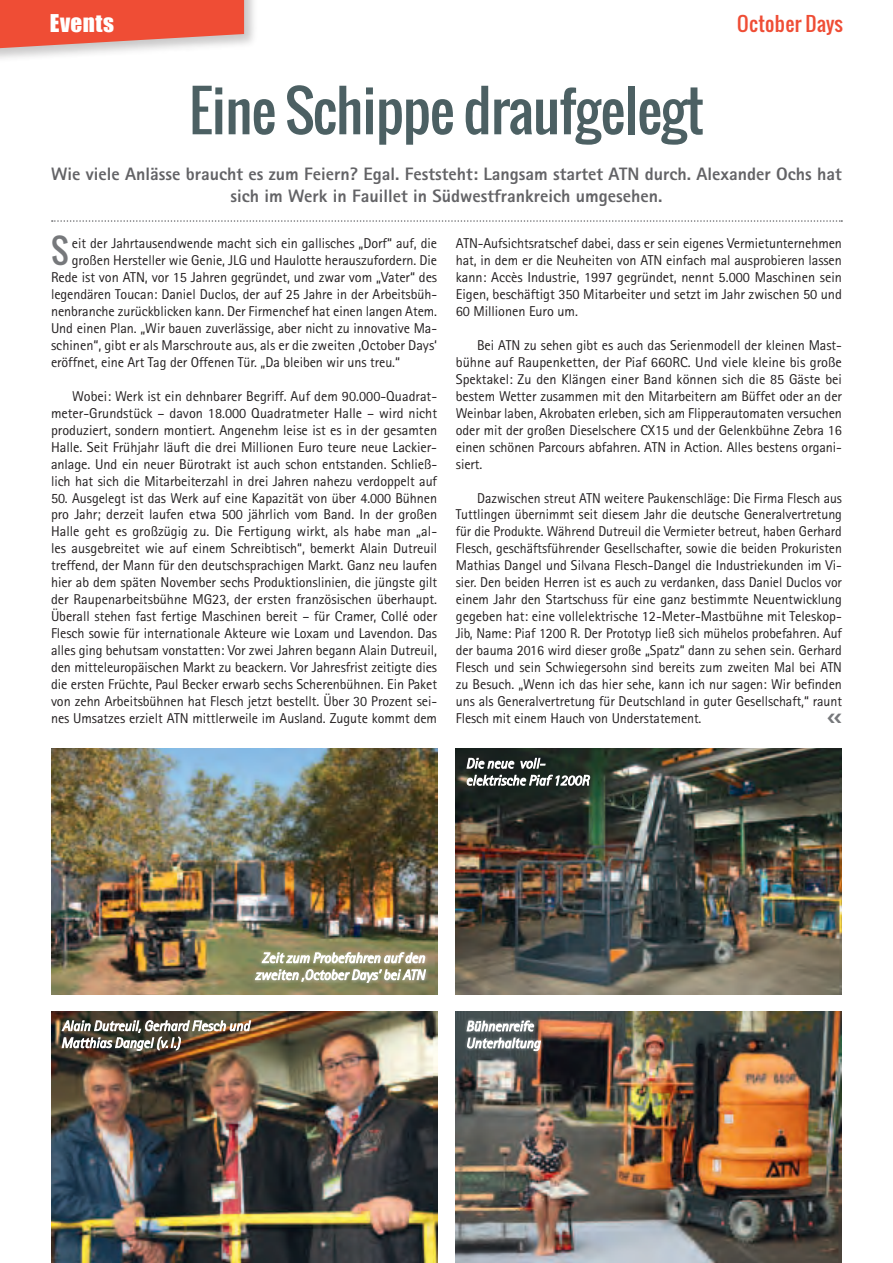
<style>
.page{position:relative;width:893px;height:1263px;background:#fff}
.page>*{position:absolute;margin:0;border:0;box-sizing:border-box;transform-origin:0 0}
.t1{font:55.5px "Oswald";letter-spacing:-.015em;color:#4c6063}
.t2{font:33.6px "Oswald";color:#76787b}
.t3{font:22.5px "Impact";letter-spacing:.02em;color:#fff}
.t4{font:19.5px "Oswald";letter-spacing:.02em;color:#ef4d35}
.t5{font:800 18px/21.6px "Rotis Sans Serif";color:#636366}
.t6{font:14.25px/17px "Rotis Sans Serif";letter-spacing:-.005em;color:#231f20;text-align:justify}
</style>
<div class="page">
<div style="left:0;top:0;width:258px;height:63px;background:#231f20;opacity:.25"></div>
<svg style="left:0;top:0;width:244px;height:49px;background:#eb634f"></svg>
<svg style="left:52px;top:220px;width:790px;height:2px"></svg>
<img style="left:51px;top:1011px;width:386px;height:252px">
<img style="left:51px;top:748px;width:386px;height:246px">
<div style="left:246px;top:949px;width:184px;height:40px;background:#fff;opacity:.8"></div>
<div style="left:247px;top:962px;width:185px;height:27px;background:#231f20;opacity:.25"></div>
<svg style="left:255px;top:952px;width:171px;height:34px"></svg>
<img style="left:456px;top:1011px;width:386px;height:252px">
<div style="left:463px;top:1017px;width:81px;height:37px;background:#fff;opacity:.8"></div>
<svg style="left:467px;top:1038px;width:74px;height:13px"></svg>
<svg style="left:467px;top:1021px;width:67px;height:10px"></svg>
<img style="left:456px;top:748px;width:386px;height:246px">
<div style="left:463px;top:754px;width:130px;height:35px;background:#231f20;opacity:.8"></div>
<svg style="left:467px;top:775px;width:123px;height:10px"></svg>
<svg style="left:467px;top:758px;width:78px;height:11px"></svg>
<img style="left:62px;top:1019px;width:189px;height:31px">
<h3 class="t3" style="left:50px;top:6px;width:66px">Events</h3>
<h1 class="t1" style="left:189px;top:69px;width:516px">Eine Schippe draufgelegt</h1>
<h3 class="t4" style="left:737px;top:9px;width:107px">October Days</h3>
<p class="t5" style="left:51px;top:163px;width:569px">Wie viele Anlässe braucht es zum Feiern? Egal. Feststeht: Langsam startet ATN</p>
<p class="t5" style="left:231px;top:163px;width:613px;text-indent:414px">durch. Alexander Ochs hat sich im Werk in Fauillet in Südwestfrankreich umgesehen.</p>
<h2 class="t2" style="left:51px;top:225px;width:19px">S</h2>
<p class="t6" style="left:72px;top:235px;width:367px">eit der Jahrtausendwende macht sich ein gallisches „Dorf“ auf, die</p>
<p class="t6" style="left:72px;top:252px;width:367px">großen Hersteller wie Genie, JLG und Haulotte herauszufordern. Die</p>
<p class="t6" style="left:51px;top:269px;width:388px">Rede ist von ATN, vor 15 Jahren gegründet, und zwar vom „Vater“ des</p>
<p class="t6" style="left:51px;top:286px;width:388px">legendären Toucan: Daniel Duclos, der auf 25 Jahre in der Arbeitsbüh-</p>
<p class="t6" style="left:51px;top:303px;width:388px">nenbranche zurückblicken kann. Der Firmenchef hat einen langen Atem.</p>
<p class="t6" style="left:51px;top:320px;width:388px">Und einen Plan. „Wir bauen zuverlässige, aber nicht zu innovative Ma-</p>
<p class="t6" style="left:51px;top:337px;width:388px">schinen“, gibt er als Marschroute aus, als er die zweiten ‚October Days‘</p>
<p class="t6" style="left:51px;top:353px;width:351px">eröffnet, eine Art Tag der Offenen Tür. „Da bleiben wir uns treu.“</p>
<p class="t6" style="left:51px;top:387px;width:388px;text-indent:21px">Wobei: Werk ist ein dehnbarer Begriff. Auf dem 90.000-Quadrat&shy;meter-Grundstück – davon 18.000 Quadratmeter Halle – wird nicht produziert, sondern montiert. Angenehm leise ist es in der gesamten Halle. Seit Frühjahr läuft die drei Millionen Euro teure neue Lackier&shy;anlage. Und ein neuer Bürotrakt ist auch schon entstanden. Schließ&shy;lich hat sich die Mitarbeiterzahl in drei Jahren nahezu verdoppelt auf</p>
<p class="t6" style="left:51px;top:489px;width:388px">50. Ausgelegt ist das Werk auf eine Kapazität von über 4.000 Bühnen pro Jahr; derzeit laufen etwa 500 jährlich vom Band. In der großen Halle geht es großzügig zu. Die Fertigung wirkt, als habe man „al&shy;les ausgebreitet wie auf einem Schreibtisch“, bemerkt Alain Dutreuil treffend, der Mann für den deutschsprachigen Markt. Ganz neu laufen hier ab dem späten November sechs Produktionslinien, die jüngste gilt der Raupenarbeitsbühne MG23, der ersten französischen überhaupt.<br>Überall stehen fast fertige Maschinen bereit – für Cramer, Collé oder Flesch sowie für internationale Akteure wie Loxam und Lavendon. Das alles ging behutsam vonstatten: Vor zwei Jahren begann Alain Dutreuil, den mitteleuropäischen Markt zu beackern. Vor Jahresfrist zeitigte dies die ersten Früchte, Paul Becker erwarb sechs Scherenbühnen. Ein Paket von zehn Arbeitsbühnen hat Flesch jetzt bestellt. Ü ber 30 Prozent sei&shy;nes Umsatzes erzielt ATN mittlerweile im Ausland. Zugute kommt dem</p>
<p class="t6" style="left:456px;top:235px;width:388px">ATN-Aufsichtsratschef dabei, dass er sein eigenes Vermietunternehmen hat, in dem er die Neuheiten von ATN einfach mal ausprobieren lassen kann: Accès Industrie, 1997 gegründet, nennt 5.000 Maschinen sein Eigen, beschäftigt 350 Mitarbeiter und setzt im Jahr zwischen 50 und 60 Millionen Euro um.</p>
<p class="t6" style="left:456px;top:337px;width:388px;text-indent:21px">Bei ATN zu sehen gibt es auch das Serienmodell der kleinen Mast&shy;bühne auf Raupenketten, der Piaf 660RC. Und viele kleine bis große Spektakel: Zu den Klängen einer Band können sich die 85 Gäste bei bestem Wetter zusammen mit den Mitarbeitern am Büffet oder an der Weinbar laben, Akrobaten erleben, sich am Flipperautomaten versuchen oder mit der großen Dieselschere CX15 und der Gelenkbühne Zebra 16 einen schönen Parcours abfahren. ATN in Action. Alles bestens organi&shy;siert.</p>
<p class="t6" style="left:456px;top:489px;width:388px;text-indent:21px">Dazwischen streut ATN weitere Paukenschläge: Die Firma Flesch aus Tuttlingen übernimmt seit diesem Jahr die deutsche Generalvertretung für die Produkte. Während Dutreuil die Vermieter betreut, haben Gerhard Flesch, geschäftsführender Gesellschafter, sowie die beiden Prokuristen Mathias Dangel und Silvana Flesch-Dangel die Industriekunden im Vi&shy;sier. Den beiden Herren ist es auch zu verdanken, dass Daniel Duclos vor einem Jahr den Startschuss für eine ganz bestimmte Neuentwicklung gegeben hat: eine vollelektrische 12-Meter-Mastbühne mit Teleskop-Jib, Name: Piaf 1200 R. Der Prototyp ließ sich mühelos probefahren. Auf der bauma 2016 wird dieser große „Spatz“ dann zu sehen sein. Gerhard Flesch und sein Schwiegersohn sind bereits zum zweiten Mal bei ATN zu Besuch. „Wenn ich das hier sehe, kann ich nur sagen: Wir befinden uns als Generalvertretung für Deutschland in guter Gesellschaft,“ raunt Flesch mit einem Hauch von Understatement.</p>
</div>
